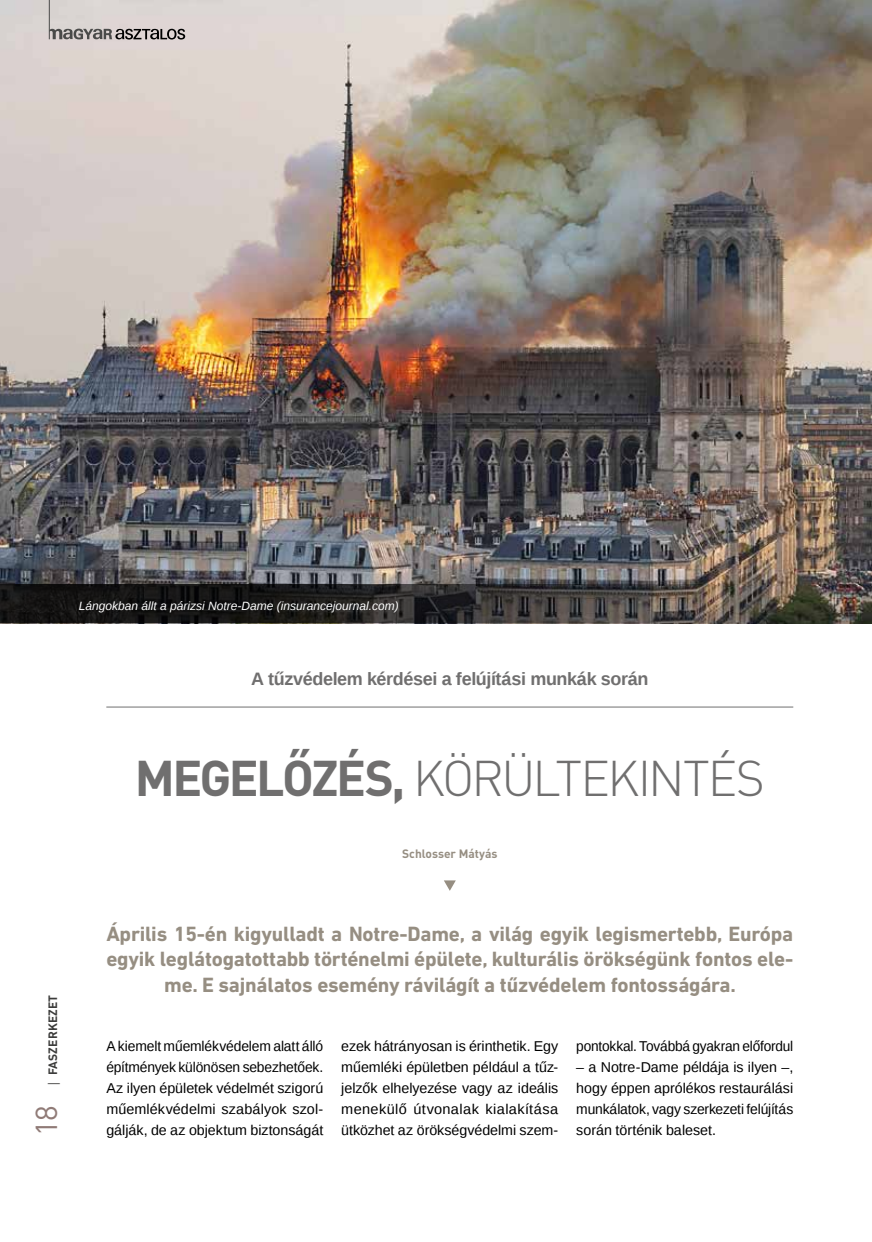
<style>
.page{position:relative;width:872px;height:1242px;background:#fff}
.page>*{position:absolute;margin:0;border:0;box-sizing:border-box;transform-origin:0 0}
.t1{font:300 49.5px "DIN Pro";letter-spacing:-.05em;color:#706f6f}
.t2{font:30px "DIN Pro";color:#907b77}
.t3{font:700 21px/25.2px "DIN Next LT Pro";letter-spacing:-.01em;color:#968e82;text-align:center}
.t4{font:700 18px "Liberation Sans";letter-spacing:-.02em;color:#706f6f}
.t5{font:14.25px/21px "Liberation Sans";color:#000;text-align:justify}
.t6{font:14.25px "Liberation Sans";color:#000;scale:.96 1}
.t7{font:italic 12px "Liberation Sans";color:#fff}
.t8{font:700 12px "DIN Pro";color:#968e82}
.t9{font:700 12px "DIN Pro";letter-spacing:.01em;color:#3c3c3b}
.s1{font-weight:700}
.s2{font-family:"Open Sans";font-weight:400}
</style>
<div class="page">
<img style="left:0;top:0;width:872px;height:584px">
<svg style="left:49px;top:29px;width:136px;height:11px"></svg>
<hr style="left:49px;top:0;width:1px;height:39px;background:#4a4a49">
<hr style="left:106px;top:706px;width:687px;height:1px;background:#706f6f">
<svg style="left:444px;top:880px;width:12px;height:11px"></svg>
<svg style="left:0;top:584px;width:872px;height:39px;background:#322f2c"></svg>
<p class="t7" style="left:79px;top:598px;width:322px">Lángokban állt a párizsi Notre-Dame (insurancejournal.com)</p>
<p class="t4" style="left:251px;top:667px;width:399px">A tűzvédelem kérdései a felújítási munkák során</p>
<h1 class="t1" style="left:135px;top:744px;width:631px"><span class="s1">MEGELŐZÉS,</span> KÖRÜLTEKINTÉS</h1>
<p class="t8" style="left:402px;top:845px;width:97px">Schlosser Mátyás</p>
<p class="t9" style="left:45px;top:1087px;width:94px;rotate:-90deg"><span class="s2">|</span> FASZERKEZET</p>
<h2 class="t2" style="left:26px;top:1136px;width:33px;rotate:-90deg">18</h2>
<h3 class="t3" style="left:106px;top:921px;width:688px">Április 15-én kigyulladt a Notre-Dame, a világ egyik legismertebb, Európa egyik leglátogatottabb történelmi épülete, kulturális örökségünk fontos ele&shy;me. E sajnálatos esemény rávilágít a tűzvédelem fontosságára.</h3>
<p class="t5" style="left:106px;top:1036px;width:218px">A kiemelt műemlékvédelem alatt álló építmények különösen sebezhetőek.<br>Az ilyen épületek védelmét szigorú műemlékvédelmi szabályok szol&shy;gálják, de az objektum biztonságát</p>
<p class="t5" style="left:341px;top:1036px;width:218px">ezek hátrányosan is érinthetik. Egy műemléki épületben például a tűz&shy;jelzők elhelyezése vagy az ideális menekülő útvonalak kialakítása ütközhet az örökségvédelmi szem-</p>
<p class="t6" style="left:576px;top:1038px;width:227px">pontokkal. Továbbá gyakran előfordul</p>
<p class="t5" style="left:576px;top:1057px;width:218px">– a Notre-Dame példája is ilyen –, hogy éppen aprólékos restaurálási munkálatok, vagy szerkezeti felújítás során történik baleset.</p>
</div>
